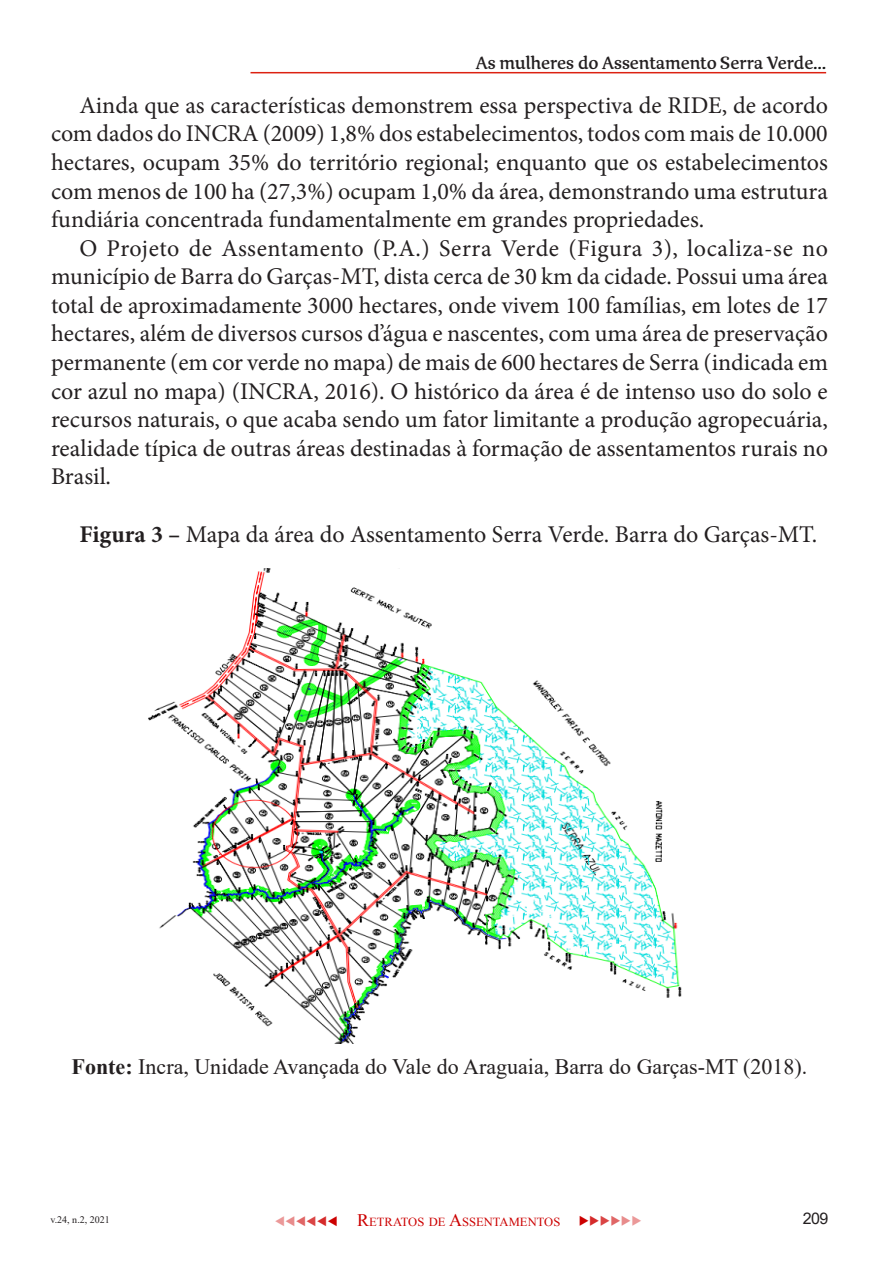
<style>
.page{position:relative;width:879px;height:1276px;background:#fff}
.page>*{position:absolute;margin:0;border:0;box-sizing:border-box;transform-origin:0 0}
.Corpo_do_texto{font:24px/28.6px "Minion Pro";color:#231f20;text-align:justify}
.t1{font:22px "Times New Roman";color:#231f20}
.t2{font:18px "Rumba Small";color:#231f20}
.t3{font:16px "Arial";color:#231f20}
.t4{font:12.6px "Mongolian Baiti";color:#c00}
.t5{font:12px "Wingdings 3";color:#c00}
.t6{font:10px "Times New Roman";color:#231f20}
.s1{color:#111}
.s2{font-weight:700}
.s3{font-size:18px}
.s4{color:#d52b2b}
.s5{color:#da4545}
.s6{color:#e06666}
.s7{color:#e88c8c}
.s8{color:#eb9999}
</style>
<div class="page">
<hr style="left:250px;top:72px;width:576px;height:1px;background:#dc2111">
<img style="left:148px;top:569px;width:534px;height:474px">
<p class="t2" style="left:476px;top:50px;width:352px">As mulheres do Assentamento Serra Verde<span class="s1">...</span></p>
<p class="Corpo_do_texto" style="left:51px;top:91px;width:778px;text-indent:28px">Ainda que as características demonstrem essa perspectiva de RIDE, de acordo com dados do INCRA (2009) 1,8% dos estabelecimentos, todos com mais de 10.000 hectares, ocupam 35% do território regional; enquanto que os estabelecimentos com menos de 100 ha (27,3%) ocupam 1,0% da área, demonstrando uma estrutura fundiária concentrada fundamentalmente em grandes propriedades.</p>
<p class="Corpo_do_texto" style="left:51px;top:234px;width:778px;text-indent:28px">O Projeto de Assentamento (P.A.) Serra Verde (Figura 3), localiza-se no município de Barra do Garças-MT, dista cerca de 30 km da cidade. Possui uma área total de aproximadamente 3000 hectares, onde vivem 100 famílias, em lotes de 17 hectares, além de diversos cursos d’água e nascentes, com uma área de preservação permanente (em cor verde no mapa) de mais de 600 hectares de Serra (indicada em cor azul no mapa) (INCRA, 2016). O histórico da área é de intenso uso do solo e recursos naturais, o que acaba sendo um fator limitante a produção agropecuária, realidade típica de outras áreas destinadas à formação de assentamentos rurais no Brasil.</p>
<p class="Corpo_do_texto" style="left:79px;top:520px;width:739px"><span class="s2">Figura 3 –</span> Mapa da área do Assentamento Serra Verde. Barra do Garças-MT.</p>
<p class="t1" style="left:72px;top:1051px;width:737px"><span class="s2">Fonte:</span> Incra, Unidade Avançada do Vale do Araguaia, Barra do Garças-MT (2018).</p>
<p class="t6" style="left:50px;top:1213px;width:61px">v.24, n.2, 2021</p>
<p class="t4" style="left:357px;top:1214px;width:205px"><span class="s3">R</span>ETRATOS DE <span class="s3">A</span>SSENTAMENTOS</p>
<p class="t5" style="left:579px;top:1213px;width:65px">◆<span class="s4">◆</span><span class="s5">◆</span><span class="s6">◆</span><span class="s7">◆</span><span class="s8">◆</span></p>
<p class="t3" style="left:802px;top:1207px;width:27px">209</p>
<p class="t5" style="left:338px;top:1227px;width:65px;rotate:-180deg">◆<span class="s4">◆</span><span class="s5">◆</span><span class="s6">◆</span><span class="s7">◆</span><span class="s8">◆</span></p>
</div>
